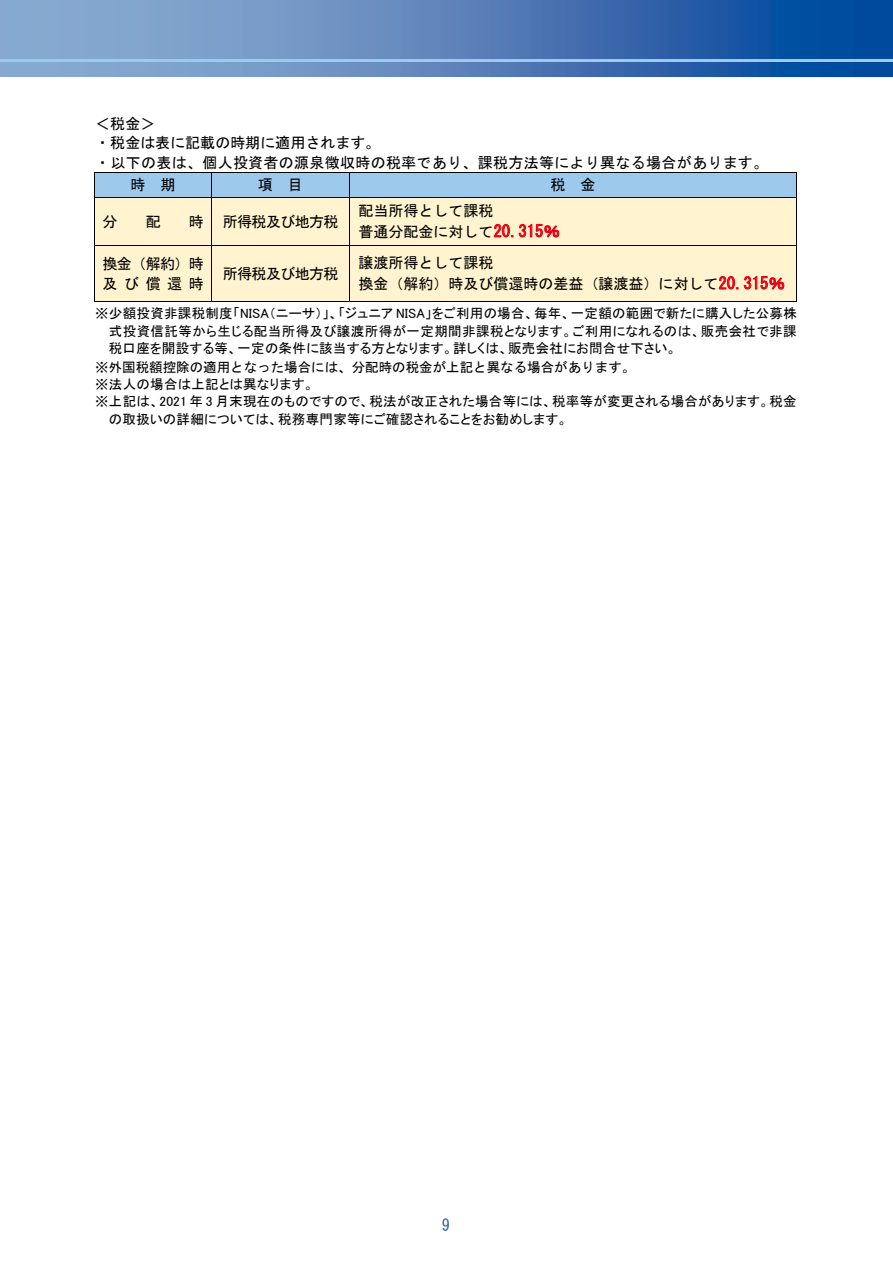
<style>
.page{position:relative;width:893px;height:1263px;background:#fff}
.page>*{position:absolute;margin:0;border:0;box-sizing:border-box;transform-origin:0 0}
.t1{font:16.5px "MS Gothic";color:#3362ae}
.t2{font:15px/20.4px "MS Gothic";color:#000}
.t3{font:15px/19.5px "MS Gothic";letter-spacing:.02em;color:#000}
.t4{font:15px "MS Gothic";letter-spacing:-.04em;color:#000}
.t5{font:15px/19.5px "MS Gothic";letter-spacing:.435em;color:#000}
.t6{font:13.5px/17.5px "MS P Gothic";letter-spacing:.02em;color:#000;text-align:justify}
.t7{font:13.5px "MS Gothic";color:#000}
.s1{font-size:16.5px;color:#e60013}
</style>
<div class="page">
<hr style="left:212px;top:246px;width:137px;height:3px;background:#fff4cf">
<hr style="left:95px;top:246px;width:116px;height:3px;background:#fff4cf">
<hr style="left:95px;top:198px;width:116px;height:3px;background:#fff4cf">
<hr style="left:212px;top:198px;width:137px;height:3px;background:#fff4cf">
<img style="left:0;top:0;width:893px;height:77px">
<hr style="left:0;top:60px;width:893px;height:2px;background:#9dc9ec">
<div style="left:95px;top:173px;width:116px;height:24px;background:#9dc9ec"></div>
<div style="left:212px;top:173px;width:137px;height:24px;background:#9dc9ec"></div>
<div style="left:350px;top:173px;width:446px;height:24px;background:#9dc9ec"></div>
<hr style="left:95px;top:172px;width:116px;height:1px;background:#000">
<hr style="left:212px;top:172px;width:137px;height:1px;background:#000">
<hr style="left:350px;top:172px;width:446px;height:1px;background:#000">
<div style="left:95px;top:201px;width:116px;height:41px;background:#fff4cf"></div>
<div style="left:212px;top:201px;width:137px;height:41px;background:#fff4cf"></div>
<div style="left:350px;top:198px;width:446px;height:47px;background:#fff4cf"></div>
<svg style="left:494px;top:224px;width:19px;height:13px"></svg>
<svg style="left:519px;top:224px;width:40px;height:14px"></svg>
<svg style="left:94px;top:172px;width:1px;height:29px"></svg>
<hr style="left:95px;top:197px;width:116px;height:1px;background:#000">
<svg style="left:211px;top:172px;width:1px;height:29px"></svg>
<hr style="left:212px;top:197px;width:137px;height:1px;background:#000">
<svg style="left:349px;top:172px;width:1px;height:29px"></svg>
<hr style="left:350px;top:197px;width:446px;height:1px;background:#000">
<svg style="left:796px;top:172px;width:1px;height:29px"></svg>
<hr style="left:94px;top:242px;width:117px;height:3px;background:#fff4cf">
<hr style="left:94px;top:201px;width:1px;height:44px;background:#000">
<hr style="left:211px;top:242px;width:139px;height:3px;background:#fff4cf">
<hr style="left:211px;top:201px;width:1px;height:44px;background:#000">
<hr style="left:349px;top:201px;width:1px;height:44px;background:#000">
<hr style="left:796px;top:201px;width:1px;height:44px;background:#000">
<div style="left:95px;top:249px;width:116px;height:49px;background:#fff4cf"></div>
<div style="left:212px;top:249px;width:137px;height:49px;background:#fff4cf"></div>
<div style="left:350px;top:246px;width:446px;height:55px;background:#fff4cf"></div>
<svg style="left:719px;top:276px;width:19px;height:13px"></svg>
<svg style="left:744px;top:276px;width:40px;height:14px"></svg>
<hr style="left:95px;top:245px;width:116px;height:1px;background:#000">
<hr style="left:212px;top:245px;width:137px;height:1px;background:#000">
<hr style="left:350px;top:245px;width:446px;height:1px;background:#000">
<hr style="left:94px;top:298px;width:117px;height:3px;background:#fff4cf">
<hr style="left:94px;top:249px;width:1px;height:53px;background:#000">
<hr style="left:95px;top:301px;width:116px;height:1px;background:#000">
<hr style="left:211px;top:298px;width:139px;height:3px;background:#fff4cf">
<hr style="left:211px;top:249px;width:1px;height:53px;background:#000">
<hr style="left:212px;top:301px;width:137px;height:1px;background:#000">
<hr style="left:349px;top:249px;width:1px;height:53px;background:#000">
<hr style="left:350px;top:301px;width:446px;height:1px;background:#000">
<hr style="left:796px;top:249px;width:1px;height:53px;background:#000">
<p class="t3" style="left:95px;top:114px;width:674px">＜税金＞<br>・税金は表に記載の時期に適用されます。<br>・以下の表は、個人投資者の源泉徴収時の税率であり、課税方法等により異なる場合があります。</p>
<p class="t2" style="left:130px;top:175px;width:47px">時 期</p>
<p class="t2" style="left:258px;top:175px;width:47px">項 目</p>
<p class="t2" style="left:550px;top:175px;width:47px">税 金</p>
<p class="t2" style="left:102px;top:211px;width:17px">分</p>
<p class="t2" style="left:146px;top:211px;width:17px">配</p>
<p class="t2" style="left:189px;top:211px;width:17px">時</p>
<p class="t4" style="left:223px;top:214px;width:117px">所得税及び地方税</p>
<p class="t2" style="left:359px;top:201px;width:203px">配当所得として課税<br>普通分配金に対して<span class="s1">20.315％</span></p>
<p class="t5" style="left:102px;top:254px;width:103px">換金（解約）時及び償還時</p>
<p class="t4" style="left:223px;top:266px;width:117px">所得税及び地方税</p>
<p class="t2" style="left:359px;top:252px;width:428px;line-height:20.9px">譲渡所得として課税<br>換金（解約）時及び償還時の差益（譲渡益）に対して<span class="s1">20.315％</span></p>
<p class="t6" style="left:109px;top:305px;width:690px;text-indent:-14px">※少額投資非課税制度「NISA（ニーサ）」、「ジュニア NISA」をご利用の場合、毎年、一定額の範囲で新たに購入した公募株式投資信託等から生じる配当所得及び譲渡所得が一定期間非課税となります。ご利用になれるのは、販売会社で非課税口座を開設する等、一定の条件に該当する方となります。詳しくは、販売会社にお問合せ下さい。</p>
<p class="t7" style="left:95px;top:360px;width:541px">※外国税額控除の適用となった場合には、分配時の税金が上記と異なる場合があります。</p>
<p class="t6" style="left:95px;top:375px;width:220px">※法人の場合は上記とは異なります。</p>
<p class="t6" style="left:95px;top:393px;width:703px">※上記は、2021 年 3 月末現在のものですので、税法が改正された場合等には、税率等が変更される場合があります。税金</p>
<p class="t6" style="left:109px;top:410px;width:460px">の取扱いの詳細については、税務専門家等にご確認されることをお勧めします。</p>
<p class="t1" style="left:442px;top:1217px;width:10px">9</p>
</div>
